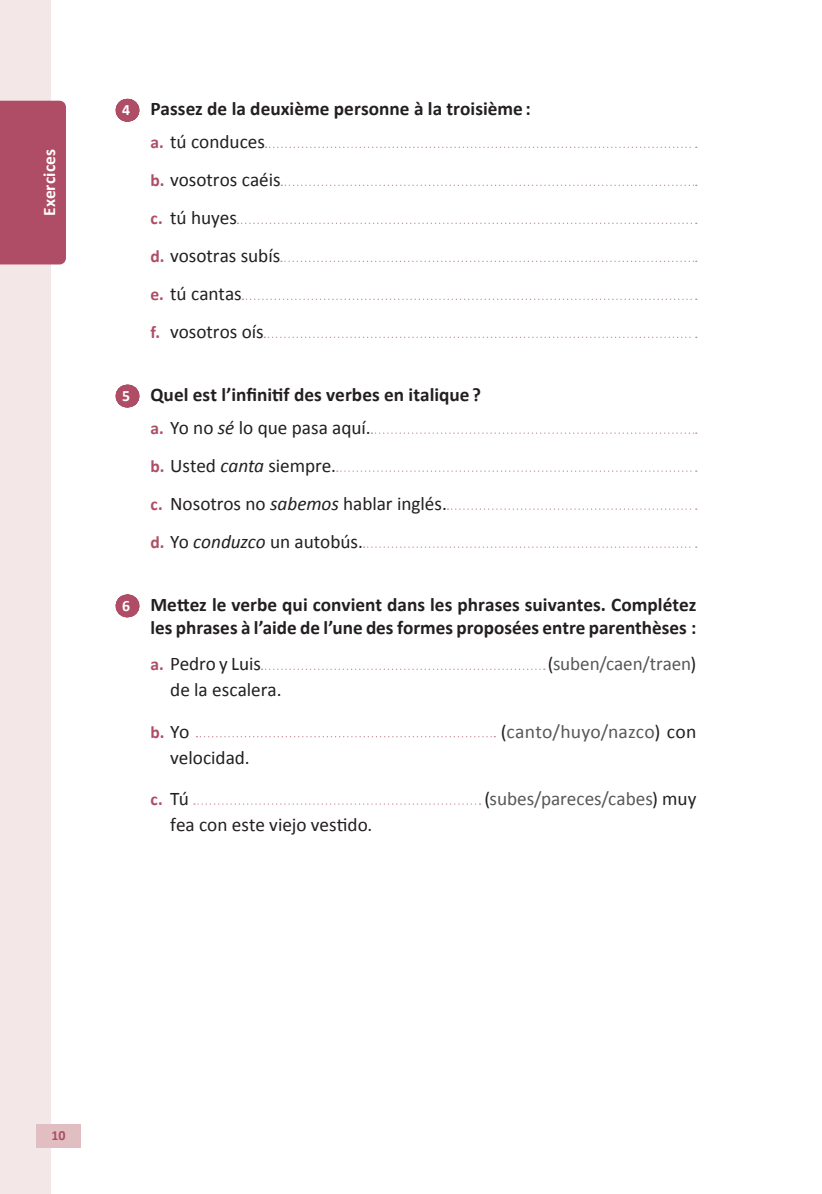
<style>
.page{position:relative;width:822px;height:1194px;background:#fff}
.page>*{position:absolute;margin:0;border:0;box-sizing:border-box;transform-origin:0 0}
.t1{font:700 19.25px/33.1px "Calibri";color:#231f20}
.t2{font:19.25px/38px "Calibri";color:#231f20}
.t3{font:19.25px "Calibri";color:#57585a}
.t4{font:700 17.5px "Calibri";letter-spacing:.01em;color:#fff}
.t5{font:700 17.5px "Calibri";color:#ae4d65}
.t6{font:700 14px "Calibri";color:#ae4d65}
.s1{font-size:15.75px;color:#fff}
.s2{font-size:17.5px;color:#ae4d65}
.s3{font-weight:400}
.s4{font-weight:700;font-size:17.5px;color:#ae4d65}
.s5{font-weight:400;font-style:italic}
.s6{font-style:italic}
.s7{color:#231f20}
.s8{font-weight:400;font-size:19.25px;color:#231f20}
</style>
<div class="page">
<div style="left:0;top:0;width:51px;height:1193px;background:#f4e7e8"></div>
<div style="left:0;top:101px;width:66px;height:163px;background:#ae4d65"></div>
<svg style="left:127px;top:99px;width:1px;height:23px"></svg>
<svg style="left:265px;top:147px;width:431px;height:1px"></svg>
<svg style="left:281px;top:185px;width:415px;height:1px"></svg>
<svg style="left:237px;top:223px;width:459px;height:1px"></svg>
<svg style="left:281px;top:261px;width:415px;height:1px"></svg>
<svg style="left:242px;top:299px;width:454px;height:1px"></svg>
<svg style="left:264px;top:336px;width:432px;height:2px"></svg>
<svg style="left:127px;top:385px;width:1px;height:22px"></svg>
<svg style="left:371px;top:432px;width:325px;height:2px"></svg>
<svg style="left:337px;top:470px;width:359px;height:2px"></svg>
<svg style="left:447px;top:508px;width:249px;height:2px"></svg>
<svg style="left:363px;top:546px;width:333px;height:2px"></svg>
<svg style="left:127px;top:594px;width:1px;height:23px"></svg>
<svg style="left:261px;top:668px;width:283px;height:2px"></svg>
<svg style="left:196px;top:736px;width:299px;height:1px"></svg>
<svg style="left:194px;top:803px;width:286px;height:1px"></svg>
<div style="left:37px;top:1124px;width:43px;height:24px;background:#e1bec2"></div>
<p class="t4" style="left:38px;top:216px;width:69px;rotate:-90deg">Exercices</p>
<p class="t1" style="left:150px;top:91px;width:382px;text-indent:-28px"><span class="s1">4</span> Passez de la deuxième personne à la troisième: <span class="s2">a.</span> <span class="s3">tú conduces</span></p>
<p class="t2" style="left:150px;top:161px;width:132px"><span class="s4">b.</span> vosotros caéis <span class="s4">c.</span> tú huyes<br><span class="s4">d.</span> vosotras subís <span class="s4">e.</span> tú cantas<br><span class="s4">f.</span> vosotros oís</p>
<p class="t1" style="left:150px;top:377px;width:332px;text-indent:-28px"><span class="s1">5</span> Quel est l’infinitif des verbes en italique? <span class="s2">a.</span> <span class="s3">Yo no</span> <span class="s5">sé</span> <span class="s3">lo que pasa aquí.</span></p>
<p class="t2" style="left:150px;top:447px;width:298px"><span class="s4">b.</span> Usted <span class="s6">canta</span> siempre.<br><span class="s4">c.</span> Nosotros no <span class="s6">sabemos</span> hablar inglés. <span class="s4">d.</span> Yo <span class="s6">conduzco</span> un autobús.</p>
<p class="t1" style="left:122px;top:592px;width:575px;line-height:23.1px;text-align:right"><span class="s1">6</span> Mettez le verbe qui convient dans les phrases suivantes. Complétez les phrases à l’aide de l’une des formes proposées entre parenthèses :</p>
<p class="t2" style="left:150px;top:645px;width:112px"><span class="s4">a.</span> Pedro y Luis</p>
<p class="t3" style="left:547px;top:651px;width:150px"><span class="s7">(</span>suben/caen/traen<span class="s7">)</span></p>
<p class="t2" style="left:170px;top:671px;width:113px">de la escalera.</p>
<p class="t5" style="left:150px;top:721px;width:41px">b. <span class="s8">Yo</span></p>
<p class="t3" style="left:501px;top:719px;width:197px"><span class="s7">(</span>canto/huyo/nazco<span class="s7">) con</span></p>
<p class="t2" style="left:170px;top:738px;width:81px">velocidad.</p>
<p class="t5" style="left:150px;top:788px;width:40px">c. <span class="s8">Tú</span></p>
<p class="t3" style="left:484px;top:786px;width:213px"><span class="s7">(</span>subes/pareces/cabes<span class="s7">) muy</span></p>
<p class="t2" style="left:170px;top:806px;width:204px">fea con este viejo vestido.</p>
<p class="t6" style="left:51px;top:1126px;width:16px">10</p>
</div>
